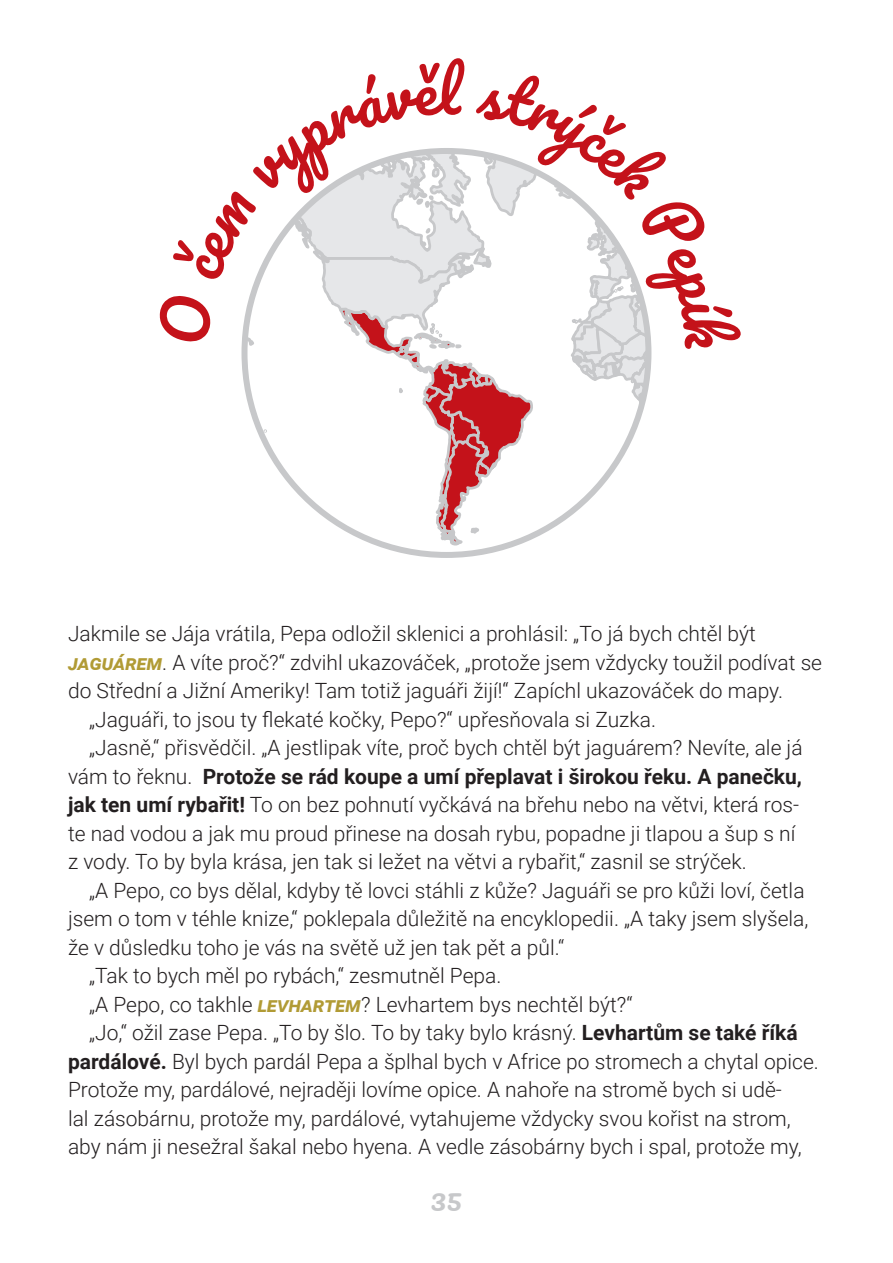
<style>
.page{position:relative;width:893px;height:1263px;background:#fff}
.page>*{position:absolute;margin:0;border:0;box-sizing:border-box;transform-origin:0 0}
.t1{font:60px "Pacifico";color:#c4121a}
.t2{font:30px "Pacifico";color:#c7c8ca}
.t3{font:300 21px "Roboto";color:#231f20}
.t4{font:700 21px "Roboto";color:#231f20}
.s1{font-weight:700;font-style:italic;color:#b19b35}
.s2{font-weight:300}
.s3{font-weight:700}
</style>
<div class="page">
<svg style="left:241px;top:148px;width:411px;height:400px"></svg>
<h1 class="t1" style="left:438px;top:59px;width:21px">l</h1>
<p class="t3" style="left:68px;top:619px;width:689px">Jakmile se Jája vrátila, Pepa odložil sklenici a prohlásil: „To já bych chtěl být</p>
<p class="t3" style="left:68px;top:647px;width:756px"><span class="s1">jaguárem</span>. A víte proč?“ zdvihl ukazováček, „protože jsem vždycky toužil podívat se</p>
<p class="t3" style="left:68px;top:676px;width:716px">do Střední a Jižní Ameriky! Tam totiž jaguáři žijí!“ Zapíchl ukazováček do mapy.</p>
<p class="t3" style="left:89px;top:704px;width:568px">„Jaguáři, to jsou ty flekaté kočky, Pepo?“ upřesňovala si Zuzka.</p>
<p class="t3" style="left:89px;top:733px;width:715px">„Jasně,“ přisvědčil. „A jestlipak víte, proč bych chtěl být jaguárem? Nevíte, ale já</p>
<p class="t4" style="left:68px;top:761px;width:735px"><span class="s2">vám to řeknu.</span> Protože se rád koupe a umí přeplavat i širokou řeku. A panečku,</p>
<p class="t3" style="left:68px;top:790px;width:733px"><span class="s3">jak ten umí rybařit!</span> To on bez pohnutí vyčkává na břehu nebo na větvi, která ros-</p>
<p class="t3" style="left:68px;top:818px;width:729px">te nad vodou a jak mu proud přinese na dosah rybu, popadne ji tlapou a šup s ní</p>
<p class="t3" style="left:68px;top:847px;width:680px">z vody. To by byla krása, jen tak si ležet na větvi a rybařit,“ zasnil se strýček.</p>
<p class="t3" style="left:89px;top:875px;width:717px">„A Pepo, co bys dělal, kdyby tě lovci stáhli z kůže? Jaguáři se pro kůži loví, četla</p>
<p class="t3" style="left:68px;top:904px;width:742px">jsem o tom v téhle knize,“ poklepala důležitě na encyklopedii. „A taky jsem slyšela,</p>
<p class="t3" style="left:68px;top:932px;width:498px">že v důsledku toho je vás na světě už jen tak pět a půl.“</p>
<p class="t3" style="left:89px;top:961px;width:414px">„Tak to bych měl po rybách,“ zesmutněl Pepa.</p>
<p class="t3" style="left:89px;top:989px;width:545px">„A Pepo, co takhle <span class="s1">levhartem</span>? Levhartem bys nechtěl být?“</p>
<p class="t3" style="left:89px;top:1018px;width:710px">„Jo,“ ožil zase Pepa. „To by šlo. To by taky bylo krásný. <span class="s3">Levhartům se také říká</span></p>
<p class="t3" style="left:68px;top:1046px;width:752px"><span class="s3">pardálové.</span> Byl bych pardál Pepa a šplhal bych v Africe po stromech a chytal opice.</p>
<p class="t3" style="left:68px;top:1075px;width:715px">Protože my, pardálové, nejraději lovíme opice. A nahoře na stromě bych si udě-</p>
<p class="t3" style="left:68px;top:1103px;width:724px">lal zásobárnu, protože my, pardálové, vytahujeme vždycky svou kořist na strom,</p>
<p class="t3" style="left:68px;top:1132px;width:735px">aby nám ji nesežral šakal nebo hyena. A vedle zásobárny bych i spal, protože my,</p>
<h2 class="t2" style="left:431px;top:1182px;width:33px">35</h2>
</div>
